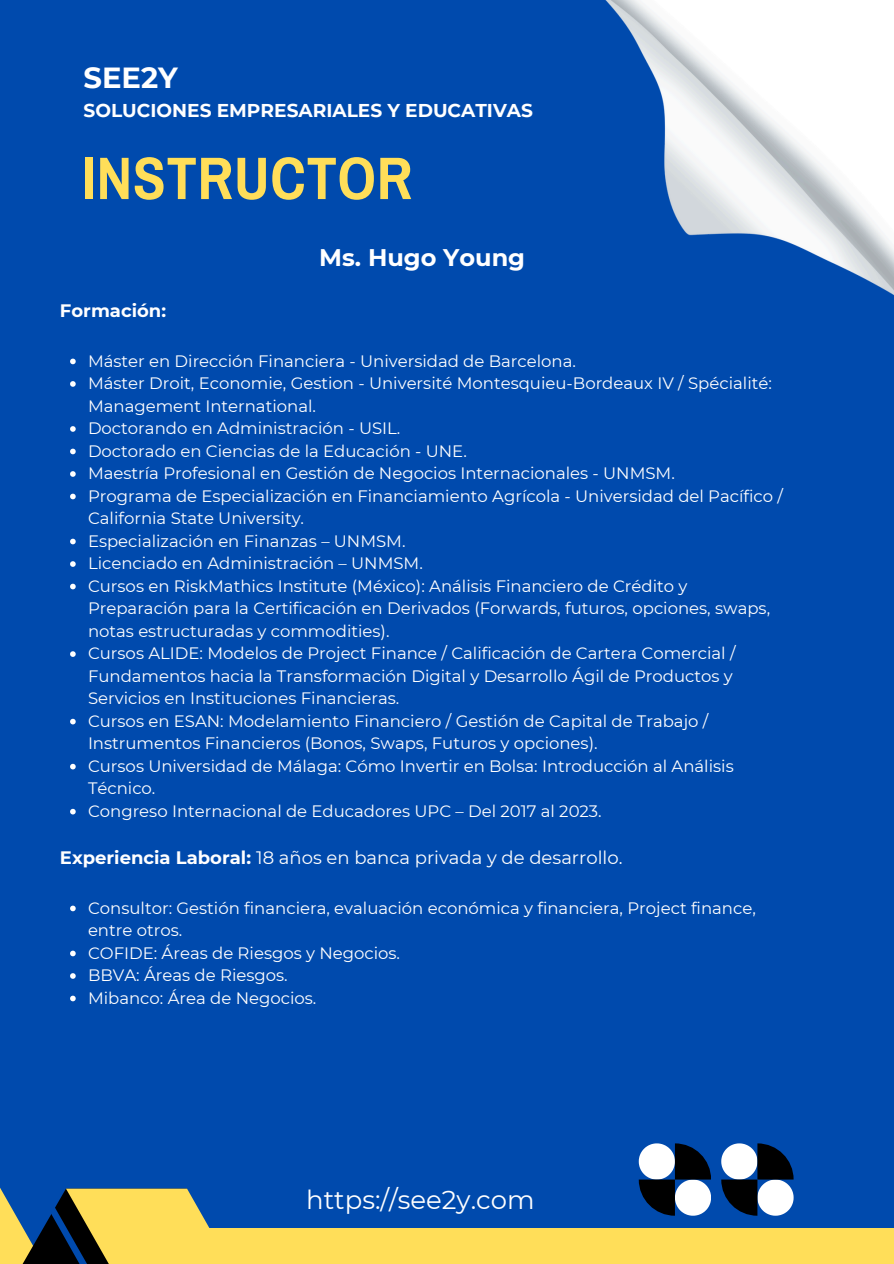
<style>
.page{position:relative;width:894px;height:1264px;background:#fff}
.page>*{position:absolute;margin:0;border:0;box-sizing:border-box;transform-origin:0 0}
.t1{font:700 60.15px "Archivo Narrow";letter-spacing:.015em;color:#ffde59}
.t2{font:700 29.1px "Montserrat";color:#fff}
.t3{font:25.95px "Montserrat";color:#fff}
.t4{font:700 24px "Montserrat";color:#fff}
.t5{font:700 18.6px "Montserrat";color:#fff}
.t6{font:18px "Montserrat";color:#fff}
.t7{font:700 18px "Montserrat";color:#fff}
.t8{font:16.5px/22.5px "Montserrat";color:#fff}
.s1{font-weight:700}
</style>
<div class="page">
<div style="left:0;top:0;width:893px;height:1263px;background:#004aad"></div>
<svg style="left:70px;top:358px;width:6px;height:6px"></svg>
<svg style="left:70px;top:381px;width:6px;height:6px"></svg>
<svg style="left:70px;top:426px;width:6px;height:6px"></svg>
<svg style="left:70px;top:448px;width:6px;height:6px"></svg>
<svg style="left:70px;top:471px;width:6px;height:6px"></svg>
<svg style="left:70px;top:493px;width:6px;height:6px"></svg>
<svg style="left:70px;top:538px;width:6px;height:6px"></svg>
<svg style="left:70px;top:561px;width:6px;height:6px"></svg>
<svg style="left:70px;top:583px;width:6px;height:6px"></svg>
<svg style="left:70px;top:651px;width:6px;height:6px"></svg>
<svg style="left:70px;top:718px;width:6px;height:6px"></svg>
<svg style="left:70px;top:763px;width:6px;height:6px"></svg>
<svg style="left:70px;top:808px;width:6px;height:6px"></svg>
<svg style="left:70px;top:905px;width:6px;height:6px"></svg>
<svg style="left:70px;top:950px;width:6px;height:6px"></svg>
<svg style="left:70px;top:973px;width:6px;height:5px"></svg>
<svg style="left:638px;top:1143px;width:72px;height:72px"></svg>
<svg style="left:721px;top:1143px;width:72px;height:72px"></svg>
<svg style="left:0;top:995px;width:210px;height:268px"></svg>
<div style="left:182px;top:1228px;width:711px;height:35px;background:#ffde59"></div>
<img style="left:605px;top:0;width:288px;height:295px">
<p class="t2" style="left:83px;top:60px;width:96px">SEE2Y</p>
<p class="t5" style="left:83px;top:99px;width:450px">SOLUCIONES EMPRESARIALES Y EDUCATIVAS</p>
<p class="t1" style="left:82px;top:146px;width:331px">INSTRUCTOR</p>
<h4 class="t4" style="left:319px;top:243px;width:207px">Ms. Hugo Young</h4>
<h1 class="t7" style="left:60px;top:299px;width:108px">Formación:</h1>
<h2 class="t8" style="left:88px;top:349px;width:489px">Máster en Dirección Financiera - Universidad de Barcelona.</h2>
<h5 class="t8" style="left:88px;top:372px;width:685px">Máster Droit, Economie, Gestion - Université Montesquieu-Bordeaux IV / Spécialité:<br>Management International.</h5>
<p class="t8" style="left:88px;top:417px;width:314px">Doctorando en Administración - USIL.</p>
<p class="t8" style="left:88px;top:439px;width:380px">Doctorado en Ciencias de la Educación - UNE.</p>
<p class="t8" style="left:88px;top:462px;width:588px">Maestría Profesional en Gestión de Negocios Internacionales - UNMSM.</p>
<p class="t8" style="left:88px;top:484px;width:696px">Programa de Especialización en Financiamiento Agrícola - Universidad del Pacífico /<br>California State University.</p>
<p class="t8" style="left:88px;top:529px;width:319px">Especialización en Finanzas – UNMSM.</p>
<p class="t8" style="left:88px;top:552px;width:336px">Licenciado en Administración – UNMSM.</p>
<p class="t8" style="left:88px;top:574px;width:683px">Cursos en RiskMathics Institute (México): Análisis Financiero de Crédito y<br>Preparación para la Certificación en Derivados (Forwards, futuros, opciones, swaps, notas estructuradas y commodities).</p>
<p class="t8" style="left:88px;top:642px;width:649px">Cursos ALIDE: Modelos de Project Finance / Calificación de Cartera Comercial /<br>Fundamentos hacia la Transformación Digital y Desarrollo Ágil de Productos y<br>Servicios en Instituciones Financieras.</p>
<p class="t8" style="left:88px;top:709px;width:621px">Cursos en ESAN: Modelamiento Financiero / Gestión de Capital de Trabajo /<br>Instrumentos Financieros (Bonos, Swaps, Futuros y opciones).</p>
<p class="t8" style="left:88px;top:754px;width:647px">Cursos Universidad de Málaga: Cómo Invertir en Bolsa: Introducción al Análisis<br>Técnico.</p>
<p class="t8" style="left:88px;top:799px;width:515px">Congreso Internacional de Educadores UPC – Del 2017 al 2023.</p>
<p class="t6" style="left:60px;top:846px;width:564px"><span class="s1">Experiencia Laboral:</span> 18 años en banca privada y de desarrollo.</p>
<p class="t8" style="left:88px;top:896px;width:669px">Consultor: Gestión financiera, evaluación económica y financiera, Project finance, entre otros.</p>
<h6 class="t8" style="left:88px;top:941px;width:313px">COFIDE: Áreas de Riesgos y Negocios.</h6>
<p class="t8" style="left:88px;top:963px;width:201px">BBVA: Áreas de Riesgos.</p>
<p class="t8" style="left:88px;top:986px;width:230px">Mibanco: Área de Negocios.</p>
<p class="t3" style="left:306px;top:1184px;width:230px">https://see2y.com</p>
</div>
